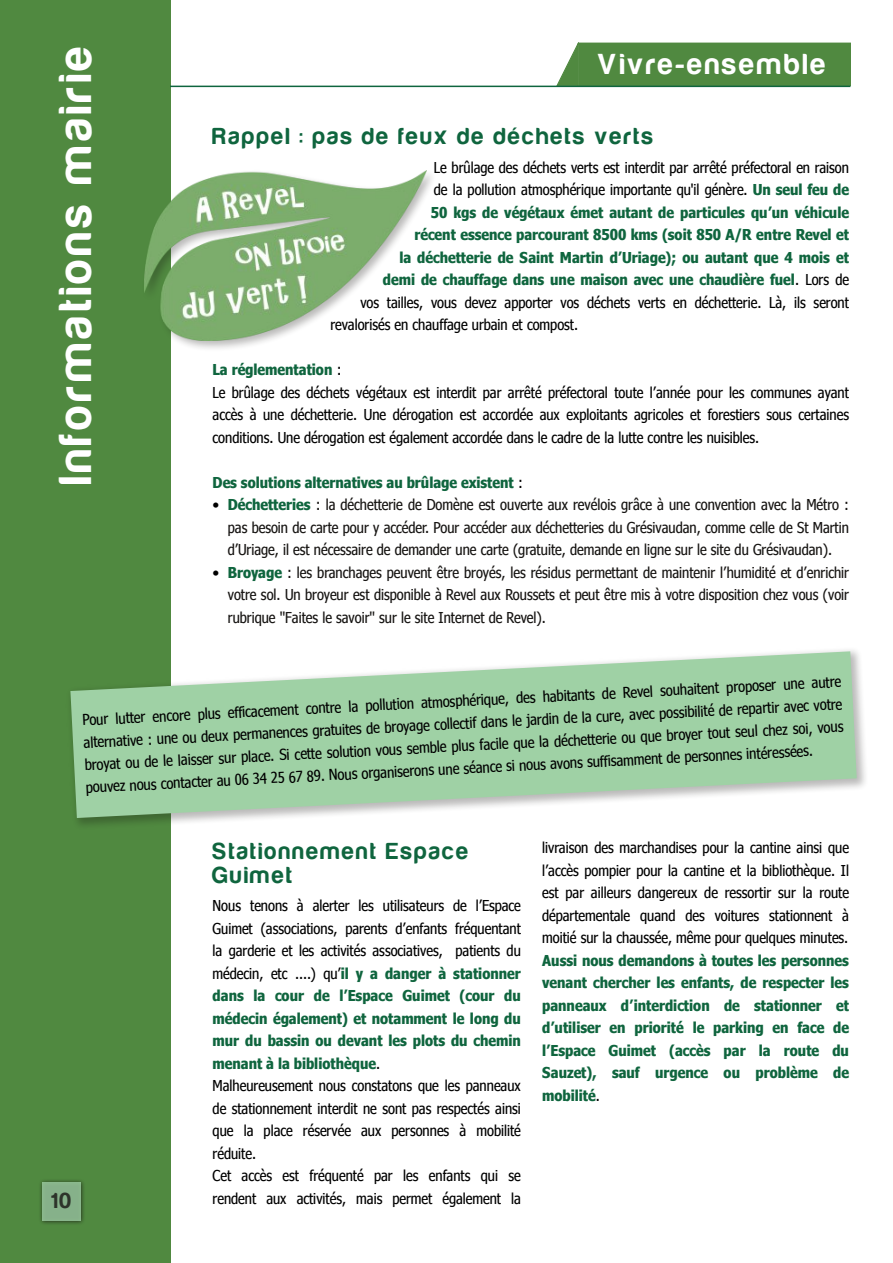
<style>
.page{position:relative;width:893px;height:1263px;background:#fff}
.page>*{position:absolute;margin:0;border:0;box-sizing:border-box;transform-origin:0 0}
.t1{font:48px "Harabara";letter-spacing:.1em;color:#fff}
.t2{font:30px "Harabara";letter-spacing:.1em;color:#fff}
.t3{font:24px/24px "Harabara";letter-spacing:.1em;color:#0f653e}
.t4{font:22.5px "Harabara";color:rgb(23 21 19/.8)}
.t5{font:15px/22.5px "Nina";color:#000}
.t6{font:15px/22.5px "Nina";letter-spacing:.005em;color:#171513;text-align:justify}
.t7{font:700 15px/22.5px "Nina";color:#0f653e;text-align:justify}
.s1{font-weight:700;color:#0f653e}
.s2{font-weight:400;color:#000}
.s3{color:#000}
</style>
<div class="page">
<div style="left:0;top:0;width:170px;height:1263px;background:#508940"></div>
<img style="left:40px;top:1180px;width:44px;height:44px">
<div style="left:43px;top:1182px;width:38px;height:38px;background:#86b18a"></div>
<div style="left:579px;top:43px;width:271px;height:43px;background:#508940"></div>
<div style="left:579px;top:43px;width:271px;height:43px;border:1px solid #508940"></div>
<svg style="left:556px;top:43px;width:23px;height:43px"></svg>
<hr style="left:170px;top:86px;width:680px;height:1px;background:#0f653e">
<img style="left:77px;top:645px;width:789px;height:187px">
<svg style="left:70px;top:651px;width:787px;height:167px;fill:#9fd1a5"></svg>
<img style="left:144px;top:167px;width:288px;height:185px">
<img style="left:145px;top:170px;width:281px;height:170px">
<h1 class="t1" style="left:50px;top:484px;width:439px;rotate:-90deg">Informations mairie</h1>
<h2 class="t2" style="left:598px;top:49px;width:229px">Vivre-ensemble</h2>
<h3 class="t3" style="left:213px;top:125px;width:442px">Rappel : pas de feux de déchets verts</h3>
<p class="t5" style="left:434px;top:155px;width:417px">Le brûlage des déchets verts est interdit par arrêté préfectoral en raison</p>
<p class="t5" style="left:434px;top:178px;width:417px">de la pollution atmosphérique importante qu'il génère. <span class="s1">Un seul feu de</span></p>
<p class="t7" style="left:431px;top:200px;width:420px">50 kgs de végétaux émet autant de particules qu’un véhicule</p>
<p class="t7" style="left:414px;top:223px;width:436px">récent essence parcourant 8500 kms (soit 850 A/R entre Revel et</p>
<p class="t7" style="left:399px;top:245px;width:451px">la déchetterie de Saint Martin d’Uriage); ou autant que 4 mois et</p>
<p class="t7" style="left:383px;top:268px;width:468px">demi de chauffage dans une maison avec une chaudière fuel<span class="s2">. Lors de</span></p>
<p class="t5" style="left:360px;top:290px;width:490px">vos tailles, vous devez apporter vos déchets verts en déchetterie. Là, ils seront</p>
<p class="t5" style="left:330px;top:313px;width:249px">revalorisés en chauffage urbain et compost.</p>
<p class="t5" style="left:213px;top:358px;width:638px"><span class="s1">La réglementation</span> :<br>Le brûlage des déchets végétaux est interdit par arrêté préfectoral toute l’année pour les communes ayant accès à une déchetterie. Une dérogation est accordée aux exploitants agricoles et forestiers sous certaines conditions. Une dérogation est également accordée dans le cadre de la lutte contre les nuisibles.</p>
<p class="t7" style="left:213px;top:470px;width:312px">Des solutions alternatives au brûlage existent <span class="s2">:</span></p>
<p class="t6" style="left:228px;top:493px;width:623px;text-indent:-15px"><span class="s3">•</span> <span class="s1">Déchetteries</span> : la déchetterie de Domène est ouverte aux revélois grâce à une convention avec la Métro : pas besoin de carte pour y accéder. Pour accéder aux déchetteries du Grésivaudan, comme celle de St Martin d’Uriage, il est nécessaire de demander une carte (gratuite, demande en ligne sur le site du Grésivaudan).</p>
<p class="t6" style="left:228px;top:560px;width:623px;text-indent:-15px"><span class="s3">•</span> <span class="s1">Broyage</span> : les branchages peuvent être broyés, les résidus permettant de maintenir l’humidité et d’enrichir votre sol. Un broyeur est disponible à Revel aux Roussets et peut être mis à votre disposition chez vous (voir rubrique "Faites le savoir" sur le site Internet de Revel).</p>
<p class="t5" style="left:82px;top:709px;width:761px;text-align:justify;rotate:-3deg">Pour lutter encore plus efficacement contre la pollution atmosphérique, des habitants de Revel souhaitent proposer une autre alternative : une ou deux permanences gratuites de broyage collectif dans le jardin de la cure, avec possibilité de repartir avec votre broyat ou de le laisser sur place. Si cette solution vous semble plus facile que la déchetterie ou que broyer tout seul chez soi, vous pouvez nous contacter au 06 34 25 67 89. Nous organiserons une séance si nous avons suffisamment de personnes intéressées.</p>
<h3 class="t4" style="left:52px;top:1189px;width:21px">10</h3>
<h3 class="t3" style="left:213px;top:839px;width:257px">Stationnement Espace<br>Guimet</h3>
<p class="t5" style="left:213px;top:894px;width:310px">Nous tenons à alerter les utilisateurs de l’Espace Guimet (associations, parents d’enfants fréquentant la garderie et les activités associatives, patients du médecin, etc ....) qu’<span class="s1">il y a danger à stationner dans la cour de l’Espace Guimet (cour du médecin également) et notamment le long du mur du bassin ou devant les plots du chemin menant à la bibliothèque</span>.<br>Malheureusement nous constatons que les panneaux de stationnement interdit ne sont pas respectés ainsi que la place réservée aux personnes à mobilité réduite.<br>Cet accès est fréquenté par les enfants qui se rendent aux activités, mais permet également la</p>
<p class="t5" style="left:542px;top:836px;width:308px;text-align:justify">livraison des marchandises pour la cantine ainsi que l’accès pompier pour la cantine et la bibliothèque. Il est par ailleurs dangereux de ressortir sur la route départementale quand des voitures stationnent à moitié sur la chaussée, même pour quelques minutes.</p>
<p class="t7" style="left:542px;top:949px;width:308px">Aussi nous demandons à toutes les personnes venant chercher les enfants, de respecter les panneaux d’interdiction de stationner et d’utiliser en priorité le parking en face de l’Espace Guimet (accès par la route du Sauzet), sauf urgence ou problème de mobilité<span class="s2">.</span></p>
</div>
